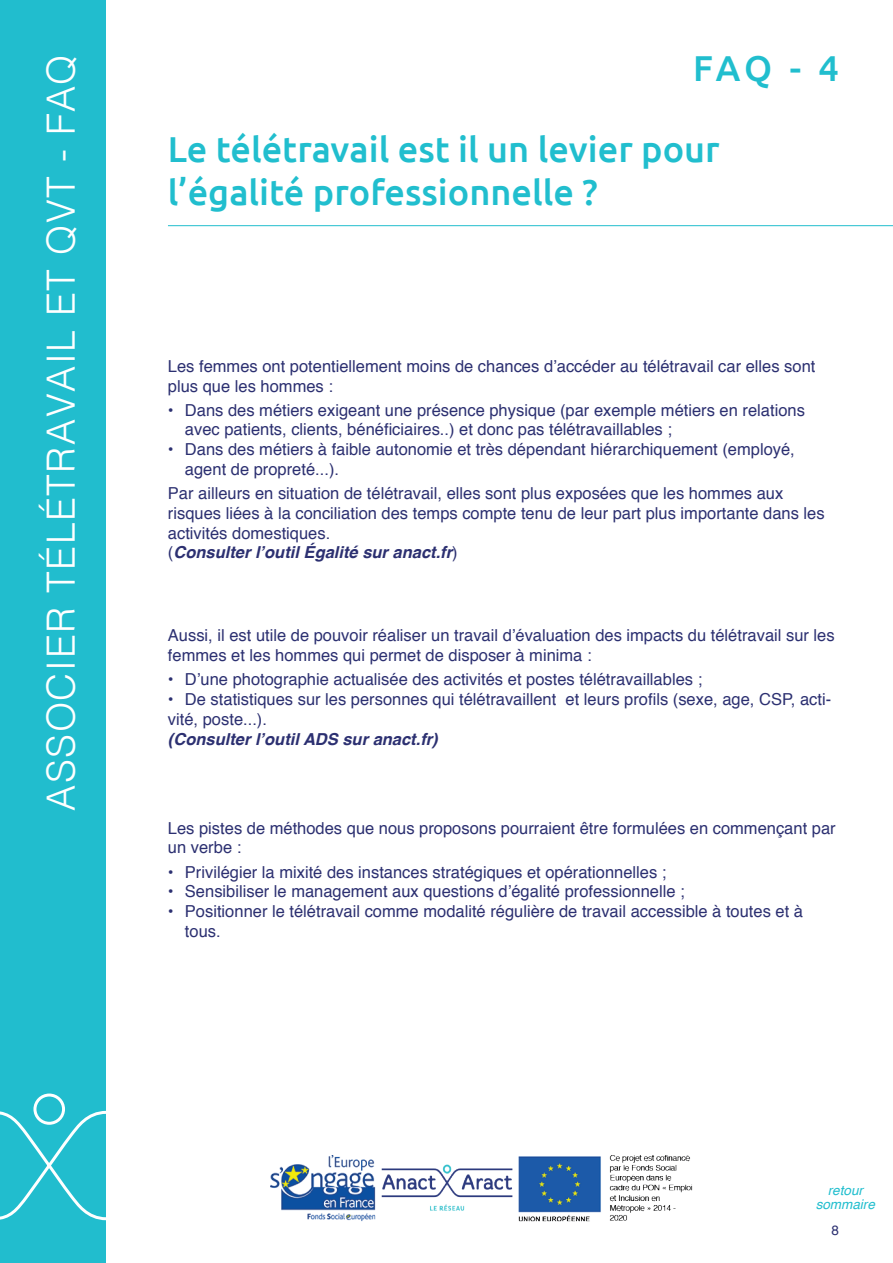
<style>
.page{position:relative;width:893px;height:1263px;background:#fff}
.page>*{position:absolute;margin:0;border:0;box-sizing:border-box;transform-origin:0 0}
.t1{font:300 39px "Helvetica";letter-spacing:.04em;color:#fff}
.t2{font:500 36px/43.2px "Ubuntu";color:#21bece}
.t3{font:16.5px/19.8px "Helvetica";color:#2c3071}
.t4{font:italic 700 16.5px "Helvetica";color:#2c3071}
.t5{font:italic 13.5px/13.5px "Helvetica";color:#21bece;text-align:center}
.t6{font:13.5px "Helvetica";color:#2c3071}
.s1{font-weight:700;font-style:italic}
</style>
<div class="page">
<div style="left:0;top:0;width:106px;height:1263px;background:#21bdce"></div>
<svg style="left:0;top:1093px;width:106px;height:128px"></svg>
<hr style="left:168px;top:225px;width:725px;height:1px;background:#21bece">
<img style="left:270px;top:1155px;width:423px;height:67px">
<h1 class="t1" style="left:28px;top:811px;width:758px;rotate:-90deg">ASSOCIER TÉLÉTRAVAIL ET QVT - FAQ</h1>
<h2 class="t2" style="left:693px;top:45px;width:147px">FAQ - 4</h2>
<h2 class="t2" style="left:168px;top:126px;width:553px">Le télétravail est il un levier pour l’égalité professionnelle ?</h2>
<p class="t3" style="left:168px;top:356px;width:649px">Les femmes ont potentiellement moins de chances d’accéder au télétravail car elles sont plus que les hommes :</p>
<p class="t3" style="left:185px;top:400px;width:621px;text-indent:-17px">• Dans des métiers exigeant une présence physique (par exemple métiers en relations avec patients, clients, bénéficiaires..) et donc pas télétravaillables ;</p>
<p class="t3" style="left:185px;top:440px;width:611px;text-indent:-17px">• Dans des métiers à faible autonomie et très dépendant hiérarchiquement (employé, agent de propreté...).</p>
<p class="t3" style="left:168px;top:484px;width:658px">Par ailleurs en situation de télétravail, elles sont plus exposées que les hommes aux risques liées à la conciliation des temps compte tenu de leur part plus importante dans les activités domestiques.<br>(<span class="s1">Consulter l’outil Égalité sur anact.fr</span>)</p>
<p class="t3" style="left:168px;top:626px;width:668px">Aussi, il est utile de pouvoir réaliser un travail d’évaluation des impacts du télétravail sur les femmes et les hommes qui permet de disposer à minima :</p>
<p class="t3" style="left:168px;top:670px;width:536px">• D’une photographie actualisée des activités et postes télétravaillables ;</p>
<p class="t3" style="left:168px;top:690px;width:665px">• De statistiques sur les personnes qui télétravaillent et leurs profils (sexe, age, CSP, acti&shy;vité, poste...).</p>
<p class="t4" style="left:168px;top:725px;width:271px">(Consulter l’outil ADS sur anact.fr)</p>
<p class="t3" style="left:168px;top:818px;width:669px">Les pistes de méthodes que nous proposons pourraient être formulées en commençant par un verbe :</p>
<p class="t3" style="left:168px;top:862px;width:500px">• Privilégier la mixité des instances stratégiques et opérationnelles ;</p>
<p class="t3" style="left:168px;top:882px;width:518px">• Sensibiliser le management aux questions d’égalité professionnelle ;</p>
<p class="t3" style="left:185px;top:902px;width:620px;text-indent:-17px">• Positionner le télétravail comme modalité régulière de travail accessible à toutes et à tous.</p>
<p class="t5" style="left:816px;top:1184px;width:61px">retour sommaire</p>
<p class="t6" style="left:831px;top:1220px;width:9px">8</p>
</div>
